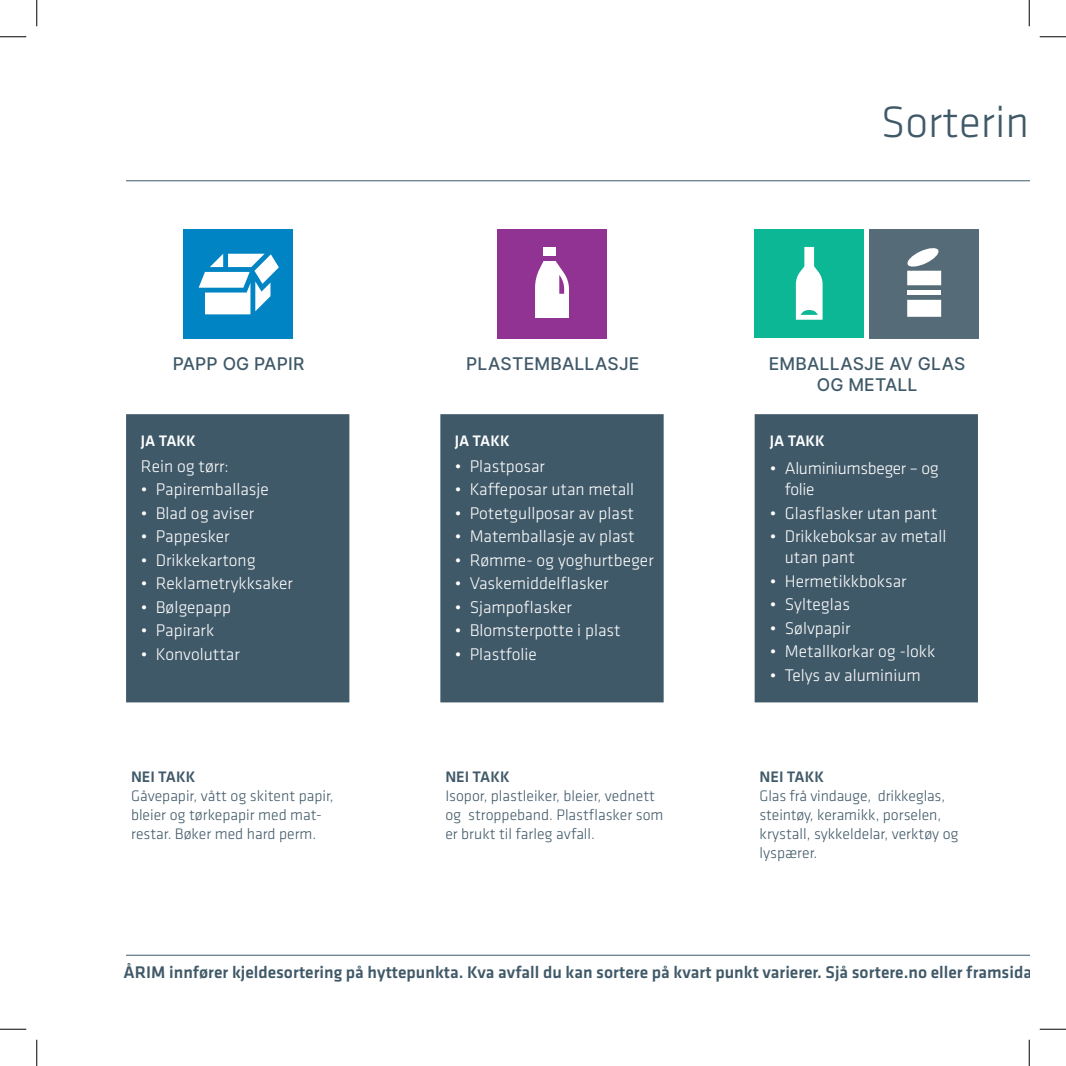
<style>
.page{position:relative;width:1066px;height:1066px;background:#fff}
.page>*{position:absolute;margin:0;border:0;box-sizing:border-box;transform-origin:0 0}
.t1{font:300 45.5px "Klavika Basic";color:#405968}
.t2{font:300 17.5px/21px "Klavika Basic";color:#fff}
.t3{font:500 17.5px "Klavika Basic";color:#405968}
.t4{font:500 17.5px/21px "Inter";letter-spacing:.01em;color:#405968;text-align:center}
.t5{font:300 17.5px/21px "Klavika Basic";letter-spacing:-.02em;color:#fff}
.t6{font:300 15.75px/18.9px "Klavika Basic";color:#405968}
.t7{font:500 15.75px "Klavika Basic";color:#405968}
.t8{font:500 15.75px "Klavika Basic";color:#fff}
</style>
<div class="page">
<div style="left:126px;top:414px;width:223px;height:288px;background:#405968"></div>
<div style="left:440px;top:414px;width:223px;height:288px;background:#405968"></div>
<svg style="left:754px;top:414px;width:224px;height:288px;background:#48606f"></svg>
<hr style="left:126px;top:954px;width:903px;height:1px;background:#405968">
<div style="left:183px;top:229px;width:109px;height:110px;background:#0084c3"></div>
<svg style="left:199px;top:254px;width:80px;height:60px"></svg>
<div style="left:497px;top:229px;width:109px;height:110px;background:#903393"></div>
<div style="left:543px;top:248px;width:12px;height:8px;background:#fff"></div>
<svg style="left:535px;top:261px;width:34px;height:57px;background:#eee0ee"></svg>
<div style="left:754px;top:229px;width:110px;height:109px;background:#0cb795"></div>
<svg style="left:796px;top:247px;width:26px;height:73px"></svg>
<div style="left:869px;top:229px;width:109px;height:110px;background:#556c78"></div>
<svg style="left:907px;top:248px;width:34px;height:37px"></svg>
<svg style="left:907px;top:300px;width:34px;height:17px"></svg>
<div style="left:907px;top:290px;width:34px;height:5px;background:#fff"></div>
<hr style="left:126px;top:180px;width:903px;height:1px;background:#405968">
<svg style="left:0;top:36px;width:26px;height:1px"></svg>
<svg style="left:1039px;top:36px;width:27px;height:1px"></svg>
<svg style="left:0;top:1029px;width:26px;height:1px"></svg>
<svg style="left:1039px;top:1029px;width:27px;height:1px"></svg>
<svg style="left:36px;top:0;width:1px;height:26px"></svg>
<svg style="left:36px;top:1039px;width:1px;height:27px"></svg>
<svg style="left:1029px;top:0;width:1px;height:26px"></svg>
<svg style="left:1029px;top:1039px;width:1px;height:27px"></svg>
<h1 class="t1" style="left:880px;top:94px;width:193px">Sorterings</h1>
<p class="t4" style="left:173px;top:353px;width:133px">PAPP OG PAPIR</p>
<p class="t4" style="left:466px;top:353px;width:175px">PLASTEMBALLASJE</p>
<p class="t4" style="left:769px;top:353px;width:198px">EMBALLASJE AV GLAS<br>OG METALL</p>
<p class="t8" style="left:141px;top:430px;width:56px">JA TAKK</p>
<p class="t2" style="left:141px;top:455px;width:89px">Rein og tørr:</p>
<p class="t2" style="left:141px;top:479px;width:129px">• Papiremballasje</p>
<p class="t2" style="left:141px;top:502px;width:115px">• Blad og aviser</p>
<p class="t2" style="left:141px;top:526px;width:90px">• Pappesker</p>
<p class="t2" style="left:141px;top:549px;width:116px">• Drikkekartong</p>
<p class="t2" style="left:141px;top:573px;width:154px">• Reklametrykksaker</p>
<p class="t2" style="left:141px;top:596px;width:91px">• Bølgepapp</p>
<p class="t2" style="left:141px;top:620px;width:75px">• Papirark</p>
<p class="t2" style="left:141px;top:643px;width:100px">• Konvoluttar</p>
<p class="t7" style="left:131px;top:766px;width:66px">NEI TAKK</p>
<p class="t6" style="left:131px;top:786px;width:204px">Gåvepapir, vått og skitent papir, bleier og tørkepapir med mat&shy;restar. Bøker med hard perm.</p>
<p class="t8" style="left:455px;top:430px;width:56px">JA TAKK</p>
<p class="t2" style="left:455px;top:455px;width:92px">• Plastposar</p>
<p class="t2" style="left:455px;top:479px;width:181px">• Kaffeposar utan metall</p>
<p class="t2" style="left:455px;top:502px;width:181px">• Potetgullposar av plast</p>
<p class="t2" style="left:455px;top:526px;width:181px">• Matemballasje av plast</p>
<p class="t2" style="left:455px;top:549px;width:200px">• Rømme- og yoghurtbeger</p>
<p class="t2" style="left:455px;top:573px;width:155px">• Vaskemiddelflasker</p>
<p class="t2" style="left:455px;top:596px;width:119px">• Sjampoflasker</p>
<p class="t2" style="left:455px;top:620px;width:167px">• Blomsterpotte i plast</p>
<p class="t2" style="left:455px;top:643px;width:84px">• Plastfolie</p>
<p class="t7" style="left:445px;top:766px;width:66px">NEI TAKK</p>
<p class="t6" style="left:445px;top:786px;width:220px">Isopor, plastleiker, bleier, vednett og stroppeband. Plastflasker som er brukt til farleg avfall.</p>
<p class="t8" style="left:770px;top:430px;width:56px">JA TAKK</p>
<p class="t5" style="left:785px;top:458px;width:155px;text-indent:-15px">• Aluminiumsbeger – og folie</p>
<p class="t2" style="left:770px;top:502px;width:169px">• Glasflasker utan pant</p>
<p class="t2" style="left:785px;top:526px;width:163px;text-indent:-15px">• Drikkeboksar av metall utan pant</p>
<p class="t2" style="left:770px;top:570px;width:138px">• Hermetikkboksar</p>
<p class="t2" style="left:770px;top:594px;width:81px">• Sylteglas</p>
<p class="t2" style="left:770px;top:617px;width:82px">• Sølvpapir</p>
<p class="t2" style="left:770px;top:641px;width:167px">• Metallkorkar og -lokk</p>
<p class="t2" style="left:770px;top:664px;width:152px">• Telys av aluminium</p>
<p class="t7" style="left:759px;top:766px;width:66px">NEI TAKK</p>
<p class="t6" style="left:759px;top:786px;width:200px">Glas frå vindauge, drikkeglas, steintøy, keramikk, porselen, krystall, sykkeldelar, verktøy og lyspærer.</p>
<p class="t3" style="left:124px;top:960px;width:943px">ÅRIM innfører kjeldesortering på hyttepunkta. Kva avfall du kan sortere på kvart punkt varierer. Sjå sortere.no eller framsida på a</p>
</div>
